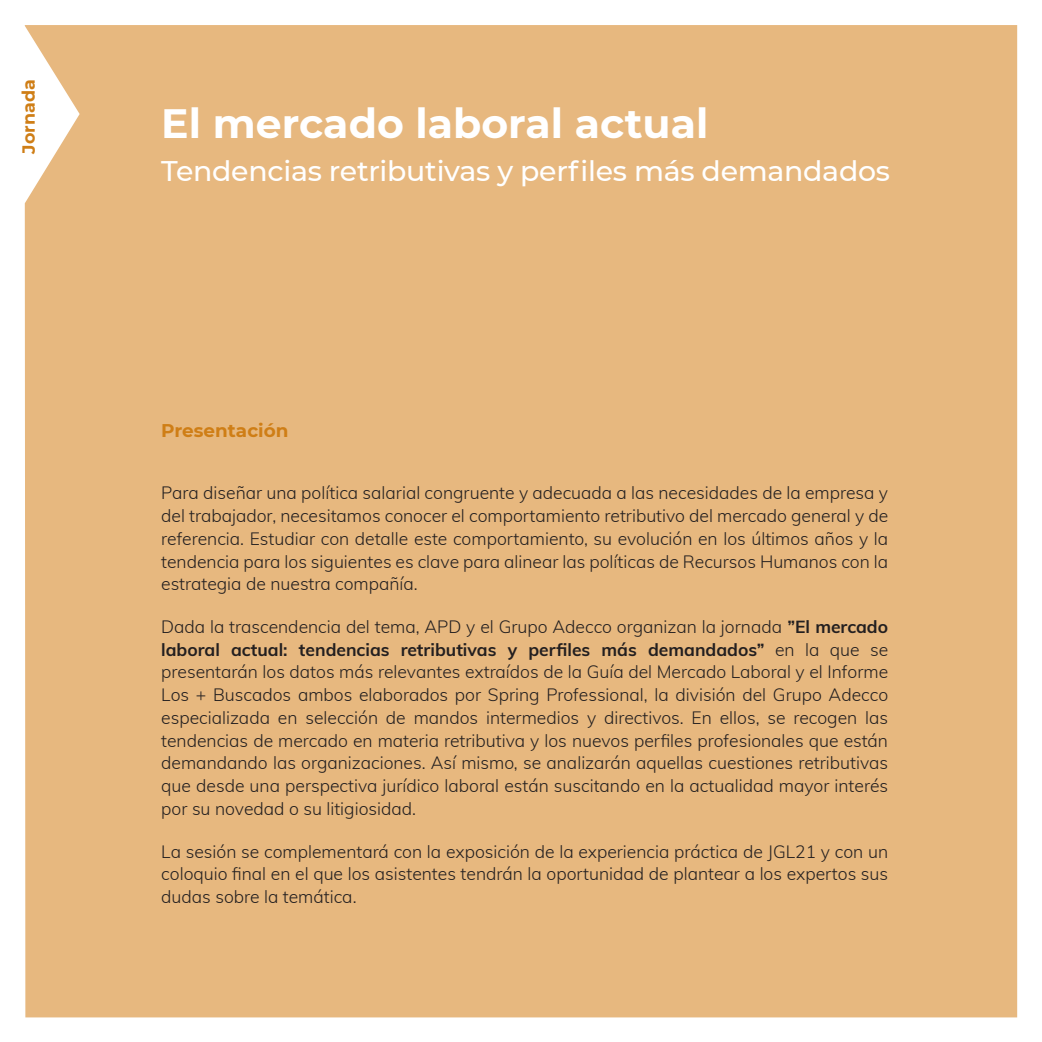
<style>
.page{position:relative;width:1042px;height:1042px;background:#fff}
.page>*{position:absolute;margin:0;border:0;box-sizing:border-box;transform-origin:0 0}
.t1{font:700 40.95px "Montserrat";color:#fff}
.t2{font:500 28.35px "Montserrat";letter-spacing:-.01em;color:#fff}
.t3{font:700 18.38px "Montserrat";color:#cf7e16}
.t4{font:300 17.5px/22.8px "Muli";color:#231f20;text-align:justify}
.t5{font:700 17.5px "Montserrat";color:#cf7e16}
.s1{font-weight:700}
</style>
<div class="page">
<div style="left:25px;top:25px;width:992px;height:992px;background:#e7b87f"></div>
<p class="t5" style="left:16px;top:154px;width:76px;rotate:-90deg">Jornada</p>
<h1 class="t1" style="left:161px;top:94px;width:548px">El mercado laboral actual</h1>
<h2 class="t2" style="left:161px;top:151px;width:730px">Tendencias retributivas y perfiles más demandados</h2>
<p class="t3" style="left:161px;top:417px;width:129px">Presentación</p>
<p class="t4" style="left:161px;top:481px;width:728px">Para diseñar una política salarial congruente y adecuada a las necesidades de la empresa y del trabajador, necesitamos conocer el comportamiento retributivo del mercado general y de referencia. Estudiar con detalle este comportamiento, su evolución en los últimos años y la tendencia para los siguientes es clave para alinear las políticas de Recursos Humanos con la estrategia de nuestra compañía.</p>
<p class="t4" style="left:161px;top:614px;width:728px">Dada la trascendencia del tema, APD y el Grupo Adecco organizan la jornada <span class="s1">”El mercado laboral actual: tendencias retributivas y perfiles más demandados”</span> en la que se presentarán los datos más relevantes extraídos de la Guía del Mercado Laboral y el Informe Los + Buscados ambos elaborados por Spring Professional, la división del Grupo Adecco especializada en selección de mandos intermedios y directivos. En ellos, se recogen las tendencias de mercado en materia retributiva y los nuevos perfiles profesionales que están demandando las organizaciones. Así mismo, se analizarán aquellas cuestiones retributivas que desde una perspectiva jurídico laboral están suscitando en la actualidad mayor interés por su novedad o su litigiosidad.</p>
<p class="t4" style="left:161px;top:839px;width:728px">La sesión se complementará con la exposición de la experiencia práctica de JGL21 y con un coloquio final en el que los asistentes tendrán la oportunidad de plantear a los expertos sus dudas sobre la temática.</p>
</div>
